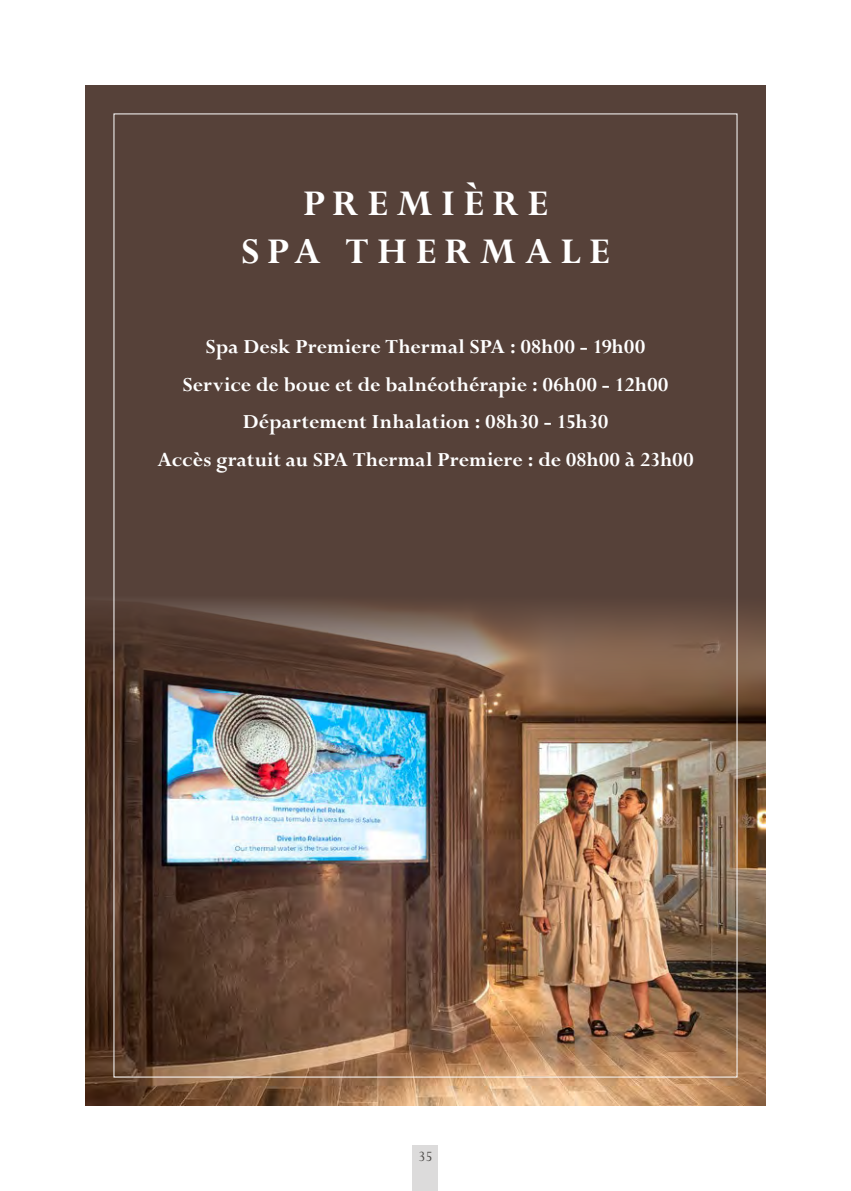
<style>
.page{position:relative;width:851px;height:1191px;background:#fff}
.page>*{position:absolute;margin:0;border:0;box-sizing:border-box;transform-origin:0 0}
.t1{font:700 40px/48px "Perpetua Std";letter-spacing:.21em;color:#fff;text-align:center}
.t2{font:700 22px/37.8px "Perpetua Std";letter-spacing:.005em;color:#fff;text-align:center}
.t3{font:16px "Perpetua Std";color:#4c4a48}
</style>
<div class="page">
<div style="left:85px;top:85px;width:680px;height:1020px;background:#564139"></div>
<img style="left:85px;top:594px;width:680px;height:511px">
<div style="left:412px;top:1145px;width:26px;height:46px;background:#dcdbdb"></div>
<h1 class="t1" style="left:241px;top:180px;width:370px">PREMIÈRE<br>SPA THERMALE</h1>
<p class="t2" style="left:157px;top:328px;width:537px">Spa Desk Premiere Thermal SPA : 08h00 - 19h00<br>Service de boue et de balnéothérapie : 06h00 - 12h00<br>Département Inhalation : 08h30 - 15h30<br>Accès gratuit au SPA Thermal Premiere : de 08h00 à 23h00</p>
<p class="t3" style="left:418px;top:1148px;width:16px">35</p>
</div>
